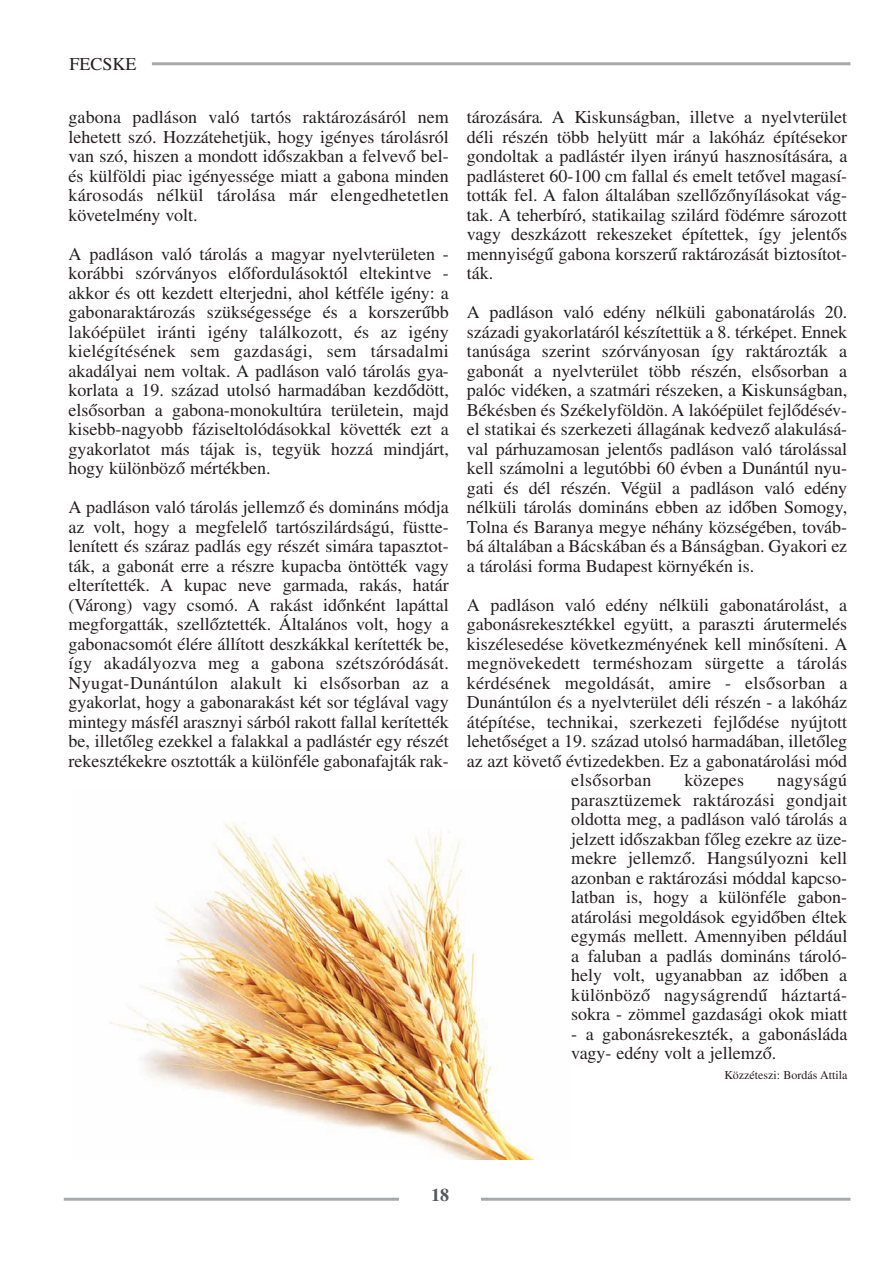
<style>
.page{position:relative;width:893px;height:1263px;background:#fff}
.page>*{position:absolute;margin:0;border:0;box-sizing:border-box;transform-origin:0 0}
.t1{font:18px/19.5px "Times CE";color:#231f20;text-align:justify}
.t2{font:18px "Times CE";letter-spacing:.02em;color:#231f20}
.t3{font:700 18px "Times CE";color:#57585a}
.t4{font:12px "Times CE";color:#231f20}
</style>
<div class="page">
<hr style="left:64px;top:1198px;width:786px;height:3px;background:#a8a9ad">
<div style="left:400px;top:1184px;width:81px;height:25px;background:#fff"></div>
<hr style="left:152px;top:62px;width:698px;height:3px;background:#a8a9ad">
<img style="left:109px;top:822px;width:425px;height:337px">
<p class="t1" style="left:70px;top:56px;width:69px">FECSKE</p>
<p class="t1" style="left:69px;top:109px;width:382px">gabona padláson való tartós raktározásáról nem lehetett szó. Hozzátehetjük, hogy igényes tárolásról van szó, hiszen a mondott időszakban a felvevő bel&shy;és külföldi piac igényessége miatt a gabona minden károsodás nélkül tárolása már elengedhetetlen követelmény volt.</p>
<p class="t1" style="left:69px;top:246px;width:382px">A padláson való tárolás a magyar nyelvterületen - korábbi szórványos előfordulásoktól eltekintve - akkor és ott kezdett elterjedni, ahol kétféle igény: a gabonaraktározás szükségessége és a korszerűbb lakóépület iránti igény találkozott, és az igény kielégítésének sem gazdasági, sem társadalmi akadályai nem voltak. A padláson való tárolás gya&shy;korlata a 19. század utolsó harmadában kezdődött, elsősorban a gabona-monokultúra területein, majd kisebb-nagyobb fáziseltolódásokkal követték ezt a gyakorlatot más tájak is, tegyük hozzá mindjárt, hogy különböző mértékben.</p>
<p class="t1" style="left:69px;top:499px;width:382px">A padláson való tárolás jellemző és domináns módja az volt, hogy a megfelelő tartószilárdságú, füstte&shy;lenített és száraz padlás egy részét simára tapasztot&shy;ták, a gabonát erre a részre kupacba öntötték vagy elterítették. A kupac neve garmada, rakás, határ (Várong) vagy csomó. A rakást időnként lapáttal megforgatták, szellőztették. Általános volt, hogy a gabonacsomót élére állított deszkákkal kerítették be, így akadályozva meg a gabona szétszóródását.<br>Nyugat-Dunántúlon alakult ki elsősorban az a gyakorlat, hogy a gabonarakást két sor téglával vagy mintegy másfél arasznyi sárból rakott fallal kerítették be, illetőleg ezekkel a falakkal a padlástér egy részét rekesztékekre osztották a különféle gabonafajták rak-</p>
<p class="t1" style="left:467px;top:109px;width:382px">tározására. A Kiskunságban, illetve a nyelvterület déli részén több helyütt már a lakóház építésekor gondoltak a padlástér ilyen irányú hasznosítására, a padlásteret 60-100 cm fallal és emelt tetővel magasí&shy;tották fel. A falon általában szellőzőnyílásokat vág&shy;tak. A teherbíró, statikailag szilárd födémre sározott vagy deszkázott rekeszeket építettek, így jelentős mennyiségű gabona korszerű raktározását biztosítot&shy;ták.</p>
<p class="t1" style="left:467px;top:304px;width:382px">A padláson való edény nélküli gabonatárolás 20. századi gyakorlatáról készítettük a 8. térképet. Ennek tanúsága szerint szórványosan így raktározták a gabonát a nyelvterület több részén, elsősorban a palóc vidéken, a szatmári részeken, a Kiskunságban, Békésben és Székelyföldön. A lakóépület fejlődésév&shy;el statikai és szerkezeti állagának kedvező alakulásá&shy;val párhuzamosan jelentős padláson való tárolással kell számolni a legutóbbi 60 évben a Dunántúl nyu&shy;gati és dél részén. Végül a padláson való edény nélküli tárolás domináns ebben az időben Somogy, Tolna és Baranya megye néhány községében, továb&shy;bá általában a Bácskában és a Bánságban. Gyakori ez a tárolási forma Budapest környékén is.</p>
<p class="t1" style="left:467px;top:597px;width:382px">A padláson való edény nélküli gabonatárolást, a</p>
<p class="t1" style="left:467px;top:616px;width:382px">gabonásrekesztékkel együtt, a paraszti árutermelés</p>
<p class="t1" style="left:467px;top:636px;width:382px">kiszélesedése következményének kell minősíteni. A</p>
<p class="t2" style="left:467px;top:657px;width:382px">megnövekedett terméshozam sürgette a tárolás</p>
<p class="t2" style="left:467px;top:677px;width:382px">kérdésének megoldását, amire - elsősorban a</p>
<p class="t1" style="left:467px;top:694px;width:382px">Dunántúlon és a nyelvterület déli részén - a lakóház</p>
<p class="t1" style="left:467px;top:714px;width:382px">átépítése, technikai, szerkezeti fejlődése nyújtott</p>
<p class="t1" style="left:467px;top:733px;width:382px">lehetőséget a 19. század utolsó harmadában, illetőleg</p>
<p class="t1" style="left:467px;top:753px;width:382px">az azt követő évtizedekben. Ez a gabonatárolási mód</p>
<p class="t2" style="left:571px;top:774px;width:82px">elsősorban</p>
<p class="t2" style="left:684px;top:774px;width:61px">közepes</p>
<p class="t1" style="left:571px;top:772px;width:278px;text-indent:206px">nagyságú parasztüzemek raktározási gondjait oldotta meg, a padláson való tárolás a jelzett időszakban főleg ezekre az üze&shy;mekre jellemző. Hangsúlyozni kell azonban e raktározási móddal kapcso&shy;latban is, hogy a különféle gabon&shy;atárolási megoldások egyidőben éltek egymás mellett. Amennyiben például a faluban a padlás domináns tároló&shy;hely volt, ugyanabban az időben a különböző nagyságrendű háztartá&shy;sokra - zömmel gazdasági okok miatt</p>
<p class="t1" style="left:571px;top:1026px;width:278px">- a gabonásrekeszték, a gabonásláda vagy- edény volt a jellemző.</p>
<p class="t4" style="left:724px;top:1071px;width:124px">Közzéteszi: Bordás Attila</p>
<p class="t3" style="left:431px;top:1189px;width:19px">18</p>
</div>
